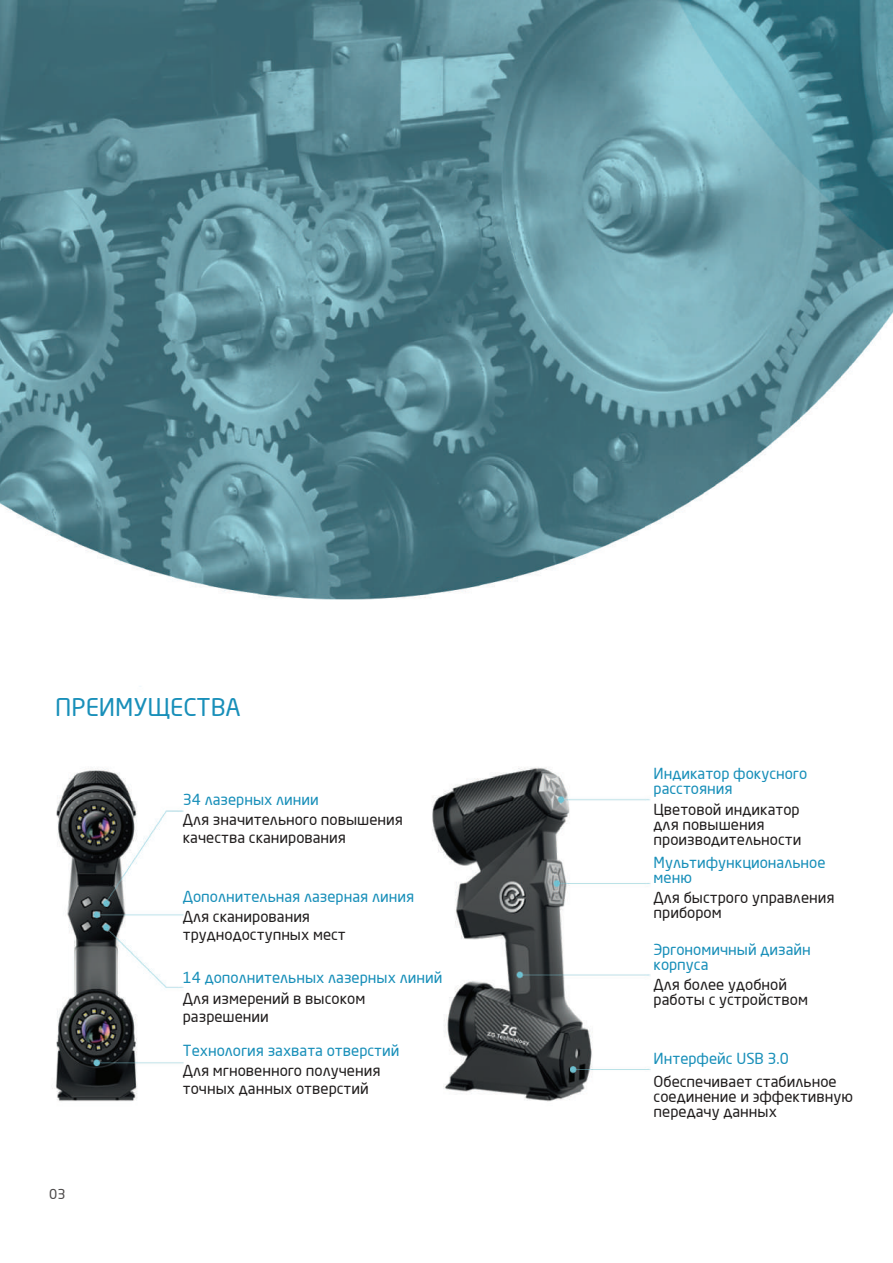
<style>
.page{position:relative;width:893px;height:1263px;background:#fff}
.page>*{position:absolute;margin:0;border:0;box-sizing:border-box;transform-origin:0 0}
.t1{font:24px "Neo Sans Pro";color:#188fb9}
.t2{font:15px/15px "Neo Sans Pro";color:#211e1e}
.t3{font:15px/15px "Neo Sans Pro";color:#188fb9}
.t4{font:13.5px "Neo Sans Pro";color:#4c4949}
</style>
<div class="page">
<img style="left:0;top:0;width:893px;height:1102px">
<h1 class="t1" style="left:55px;top:692px;width:187px">ПРЕИМУЩЕСТВА</h1>
<p class="t3" style="left:183px;top:791px;width:138px">34 лазерных линии</p>
<p class="t2" style="left:183px;top:810px;width:222px;line-height:18px">Для значительного повышения качества сканирования</p>
<p class="t4" style="left:49px;top:1186px;width:18px">03</p>
<p class="t3" style="left:183px;top:889px;width:233px">Дополнительная лазерная линия</p>
<p class="t2" style="left:183px;top:908px;width:165px;line-height:18px">Для сканирования труднодоступных мест</p>
<p class="t3" style="left:183px;top:970px;width:261px">14 дополнительных лазерных линий</p>
<p class="t2" style="left:183px;top:989px;width:184px;line-height:18px">Для измерений в высоком разрешении</p>
<p class="t3" style="left:183px;top:1043px;width:218px">Технология захвата отверстий</p>
<p class="t2" style="left:183px;top:1061px;width:199px;line-height:18px">Для мгновенного получения точных данных отверстий</p>
<p class="t3" style="left:654px;top:766px;width:155px">Индикатор фокусного расстояния</p>
<p class="t2" style="left:654px;top:802px;width:149px">Цветовой индикатор для повышения производительности</p>
<p class="t3" style="left:654px;top:855px;width:174px">Мультифункциональное меню</p>
<p class="t2" style="left:654px;top:890px;width:183px">Для быстрого управления прибором</p>
<p class="t3" style="left:654px;top:941px;width:159px">Эргономичный дизайн корпуса</p>
<p class="t2" style="left:654px;top:977px;width:156px">Для более удобной работы с устройством</p>
<p class="t3" style="left:654px;top:1051px;width:137px">Интерфейс USB 3.0</p>
<p class="t2" style="left:654px;top:1073px;width:201px">Обеспечивает стабильное соединение и эффективную передачу данных</p>
</div>
